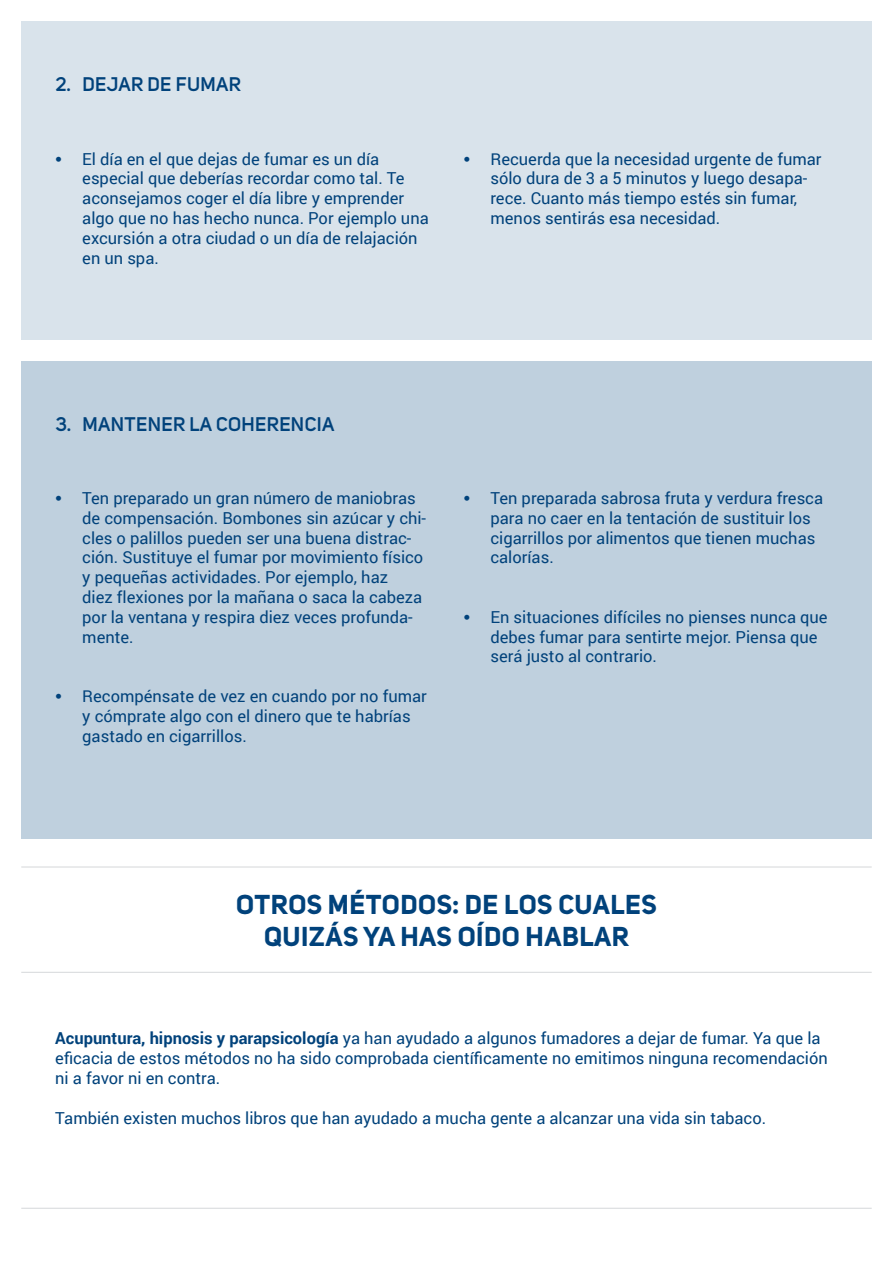
<style>
.page{position:relative;width:893px;height:1263px;background:#fff}
.page>*{position:absolute;margin:0;border:0;box-sizing:border-box;transform-origin:0 0}
.t1{font:700 27px/32.4px "Uni Sans";letter-spacing:.02em;color:#01427b;text-align:center}
.t2{font:600 19.5px "Uni Sans";letter-spacing:.02em;color:#01427b}
.t3{font:16.5px/19.8px "Roboto";color:#01427b}
.s1{font-family:"Uni Sans"}
.s2{font-weight:700}
</style>
<div class="page">
<div style="left:21px;top:92px;width:851px;height:247px;background:#d9e3eb"></div>
<div style="left:21px;top:431px;width:851px;height:408px;background:#bfd0de"></div>
<div style="left:21px;top:21px;width:851px;height:126px;background:#d9e3eb"></div>
<hr style="left:21px;top:866px;width:851px;height:1px;background:#dadcde">
<hr style="left:21px;top:972px;width:851px;height:1px;background:#dadcde">
<div style="left:21px;top:361px;width:851px;height:126px;background:#bfd0de"></div>
<hr style="left:21px;top:1208px;width:851px;height:1px;background:#dadcde">
<p class="t2" style="left:55px;top:73px;width:187px">2. DEJAR DE FUMAR</p>
<p class="t3" style="left:82px;top:148px;width:348px;text-indent:-27px"><span class="s1">•</span> El día en el que dejas de fumar es un día especial que deberías recordar como tal. Te aconsejamos coger el día libre y emprender algo que no has hecho nunca. Por ejemplo una excursión a otra ciudad o un día de relajación en un spa.</p>
<p class="t3" style="left:490px;top:148px;width:333px;text-indent:-27px"><span class="s1">•</span> Recuerda que la necesidad urgente de fumar sólo dura de 3 a 5 minutos y luego desapa&shy;rece. Cuanto más tiempo estés sin fumar, menos sentirás esa necesidad.</p>
<p class="t2" style="left:55px;top:412px;width:280px">3. MANTENER LA COHERENCIA</p>
<p class="t3" style="left:82px;top:487px;width:345px;text-indent:-27px"><span class="s1">•</span> Ten preparado un gran número de maniobras de compensación. Bombones sin azúcar y chi&shy;cles o palillos pueden ser una buena distrac&shy;ción. Sustituye el fumar por movimiento físico y pequeñas actividades. Por ejemplo, haz<br>diez flexiones por la mañana o saca la cabeza por la ventana y respira diez veces profunda&shy;mente.</p>
<p class="t3" style="left:82px;top:685px;width:346px;text-indent:-27px"><span class="s1">•</span> Recompénsate de vez en cuando por no fumar y cómprate algo con el dinero que te habrías gastado en cigarrillos.</p>
<p class="t3" style="left:490px;top:487px;width:334px;text-indent:-27px"><span class="s1">•</span> Ten preparada sabrosa fruta y verdura fresca para no caer en la tentación de sustituir los cigarrillos por alimentos que tienen muchas calorías.</p>
<p class="t3" style="left:490px;top:606px;width:339px;text-indent:-27px"><span class="s1">•</span> En situaciones difíciles no pienses nunca que debes fumar para sentirte mejor. Piensa que será justo al contrario.</p>
<h1 class="t1" style="left:236px;top:888px;width:422px">OTROS MÉTODOS: DE LOS CUALES<br>QUIZÁS YA HAS OÍDO HABLAR</h1>
<p class="t3" style="left:55px;top:1028px;width:774px"><span class="s2">Acupuntura, hipnosis y parapsicología</span> ya han ayudado a algunos fumadores a dejar de fumar. Ya que la eficacia de estos métodos no ha sido comprobada científicamente no emitimos ninguna recomendación ni a favor ni en contra.</p>
<p class="t3" style="left:55px;top:1107px;width:712px">También existen muchos libros que han ayudado a mucha gente a alcanzar una vida sin tabaco.</p>
</div>
